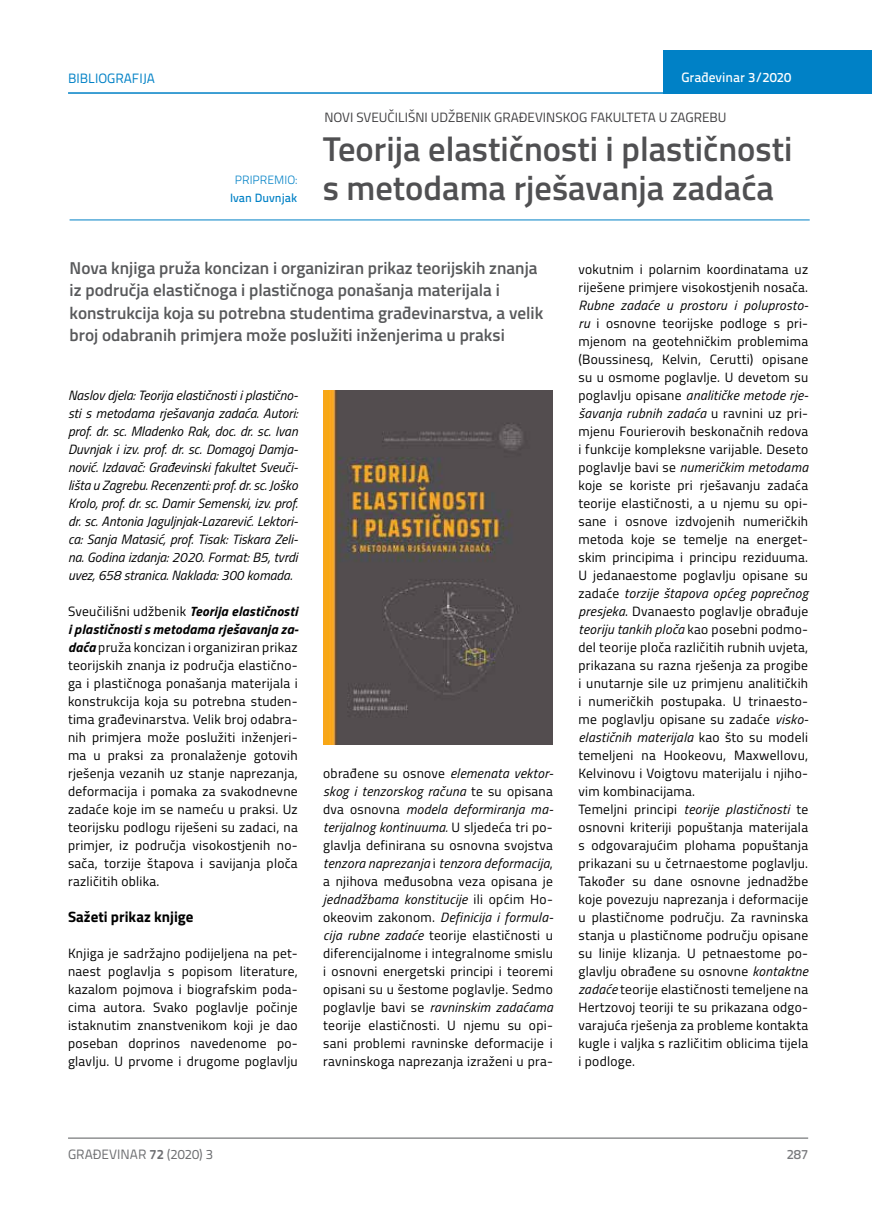
<style>
.page{position:relative;width:872px;height:1212px;background:#fff}
.page>*{position:absolute;margin:0;border:0;box-sizing:border-box;transform-origin:0 0}
.t1{font:600 34.5px/39px "Titillium";color:#505052}
.t2{font:600 17.25px/22.5px "Titillium";color:#58595b}
.t3{font:700 15px "Titillium";color:#000}
.t4{font:13.5px/18px "Titillium";letter-spacing:.02em;color:#000;text-align:justify}
.t5{font:italic 13.5px/18px "Titillium";color:#000;text-align:justify}
.t6{font:13.5px "Titillium";color:#414042}
.t7{font:13.5px "Titillium Text 22 L";color:#6d6e71}
.t8{font:500 13.5px "Titillium Text 22 L";color:#fff}
.t9{font:13.5px "Titillium Text 22 L";color:#0081c6}
.t10{font:500 13.5px "Titillium Text 22 L";color:#797a7d}
.t11{font:500 12px "Titillium Text 22 L";color:#0081c6}
.t12{font:300 12px "Titillium Text 22 L";color:#0081c6}
.s1{font-weight:700;font-style:italic}
.s2{font-style:italic}
.s3{font-weight:700}
</style>
<div class="page">
<div style="left:663px;top:50px;width:209px;height:44px;background:#0081c6"></div>
<hr style="left:68px;top:92px;width:804px;height:2px;background:#0081c6">
<hr style="left:68px;top:1138px;width:740px;height:1px;background:#58595b">
<hr style="left:70px;top:220px;width:739px;height:1px;background:#0081c6">
<img style="left:323px;top:390px;width:230px;height:354px">
<p class="t9" style="left:68px;top:68px;width:88px">BIBLIOGRAFIJA</p>
<p class="t8" style="left:681px;top:67px;width:111px">Građevinar 3/2020</p>
<p class="t12" style="left:235px;top:171px;width:64px">PRIPREMIO:</p>
<p class="t11" style="left:230px;top:188px;width:69px">Ivan Duvnjak</p>
<p class="t6" style="left:324px;top:107px;width:404px">NOVI SVEUČILIŠNI UDŽBENIK GRAĐEVINSKOG FAKULTETA U ZAGREBU</p>
<h1 class="t1" style="left:323px;top:128px;width:471px">Teorija elastičnosti i plastičnosti s metodama rješavanja zadaća</h1>
<p class="t2" style="left:70px;top:256px;width:475px">Nova knjiga pruža koncizan i organiziran prikaz teorijskih znanja iz područja elastičnoga i plastičnoga ponašanja materijala i konstrukcija koja su potrebna studentima građevinarstva, a velik broj odabranih primjera može poslužiti inženjerima u praksi</p>
<p class="t5" style="left:68px;top:385px;width:231px">Naslov djela: Teorija elastičnosti i plastično&shy;sti s metodama rješavanja zadaća. Autori: prof. dr. sc. Mladenko Rak, doc. dr. sc. Ivan Duvnjak i izv. prof. dr. sc. Domagoj Damja&shy;nović. Izdavač: Građevinski fakultet Sveuči&shy;lišta u Zagrebu. Recenzenti: prof. dr. sc. Joško Krolo, prof. dr. sc. Damir Semenski, izv. prof. dr. sc. Antonia Jaguljnjak-Lazarević. Lektori&shy;ca: Sanja Matasić, prof. Tisak: Tiskara Zeli&shy;na. Godina izdanja: 2020. Format: B5, tvrdi uvez, 658 stranica. Naklada: 300 komada.</p>
<p class="t4" style="left:68px;top:601px;width:232px">Sveučilišni udžbenik <span class="s1">Teorija elastičnosti i plastičnosti s metodama rješavanja za&shy;daća</span> pruža koncizan i organiziran prikaz teorijskih znanja iz područja elastično&shy;ga i plastičnoga ponašanja materijala i konstrukcija koja su potrebna studen&shy;tima građevinarstva. Velik broj odabra&shy;nih primjera može poslužiti inženjeri&shy;ma u praksi za pronalaženje gotovih rješenja vezanih uz stanje naprezanja, deformacija i pomaka za svakodnevne zadaće koje im se nameću u praksi. Uz teorijsku podlogu riješeni su zadaci, na primjer, iz područja visokostjenih no&shy;sača, torzije štapova i savijanja ploča različitih oblika.</p>
<p class="t3" style="left:68px;top:905px;width:127px">Sažeti prikaz knjige</p>
<p class="t4" style="left:68px;top:944px;width:231px">Knjiga je sadržajno podijeljena na pet&shy;naest poglavlja s popisom literature, kazalom pojmova i biografskim poda&shy;cima autora. Svako poglavlje počinje istaknutim znanstvenikom koji je dao poseban doprinos navedenome po&shy;glavlju. U prvome i drugome poglavlju</p>
<p class="t4" style="left:323px;top:763px;width:231px">obrađene su osnove <span class="s2">elemenata vektor&shy;skog i tenzorskog računa</span> te su opisana dva osnovna <span class="s2">modela deformiranja ma&shy;terijalnog kontinuuma.</span> U sljedeća tri po&shy;glavlja definirana su osnovna svojstva <span class="s2">tenzora naprezanja</span> i <span class="s2">tenzora deformacija</span>, a njihova međusobna veza opisana je <span class="s2">jednadžbama konstitucije</span> ili općim Ho&shy;okeovim zakonom. <span class="s2">Definicija i formula&shy;cija rubne zadaće</span> teorije elastičnosti u diferencijalnome i integralnome smislu i osnovni energetski principi i teoremi opisani su u šestome poglavlje. Sedmo poglavlje bavi se <span class="s2">ravninskim zadaćama </span>teorije elastičnosti. U njemu su opi&shy;sani problemi ravninske deformacije i ravninskoga naprezanja izraženi u pra-</p>
<p class="t4" style="left:578px;top:259px;width:231px">vokutnim i polarnim koordinatama uz riješene primjere visokostjenih nosača.</p>
<p class="t4" style="left:578px;top:295px;width:231px;text-align:left"><span class="s2">Rubne zadaće u prostoru i poluprosto&shy;ru</span> i osnovne teorijske podloge s pri&shy;mjenom na geotehničkim problemima (Boussinesq, Kelvin, Cerutti) opisane su u osmome poglavlje. U devetom su poglavlju opisane <span class="s2">analitičke metode rje&shy;šavanja rubnih zadaća</span> u ravnini uz pri&shy;mjenu Fourierovih beskonačnih redova i funkcije kompleksne varijable. Deseto poglavlje bavi se <span class="s2">numeričkim metodama </span>koje se koriste pri rješavanju zadaća teorije elastičnosti, a u njemu su opi&shy;sane i osnove izdvojenih numeričkih metoda koje se temelje na energet&shy;skim principima i principu reziduuma.<br>U jedanaestome poglavlju opisane su zadaće <span class="s2">torzije štapova općeg poprečnog presjeka</span>. Dvanaesto poglavlje obrađuje <span class="s2">teoriju tankih ploča</span> kao posebni podmo&shy;del teorije ploča različitih rubnih uvjeta, prikazana su razna rješenja za progibe i unutarnje sile uz primjenu analitičkih i numeričkih postupaka. U trinaesto&shy;me poglavlju opisane su zadaće <span class="s2">visko&shy;elastičnih materijala</span> kao što su modeli temeljeni na Hookeovu, Maxwellovu, Kelvinovu i Voigtovu materijalu i njiho&shy;vim kombinacijama.<br>Temeljni principi <span class="s2">teorije plastičnosti</span> te osnovni kriteriji popuštanja materijala s odgovarajućim plohama popuštanja prikazani su u četrnaestome poglavlju.<br>Također su dane osnovne jednadžbe koje povezuju naprezanja i deformacije u plastičnome području. Za ravninska stanja u plastičnome području opisane su linije klizanja. U petnaestome po&shy;glavlju obrađene su osnovne <span class="s2">kontaktne zadaće</span> teorije elastičnosti temeljene na Hertzovoj teoriji te su prikazana odgo&shy;varajuća rješenja za probleme kontakta kugle i valjka s različitim oblicima tijela i podloge.</p>
<p class="t7" style="left:68px;top:1144px;width:146px">GRAĐEVINAR <span class="s3">72</span> (2020) 3</p>
<p class="t10" style="left:786px;top:1144px;width:23px">287</p>
</div>
